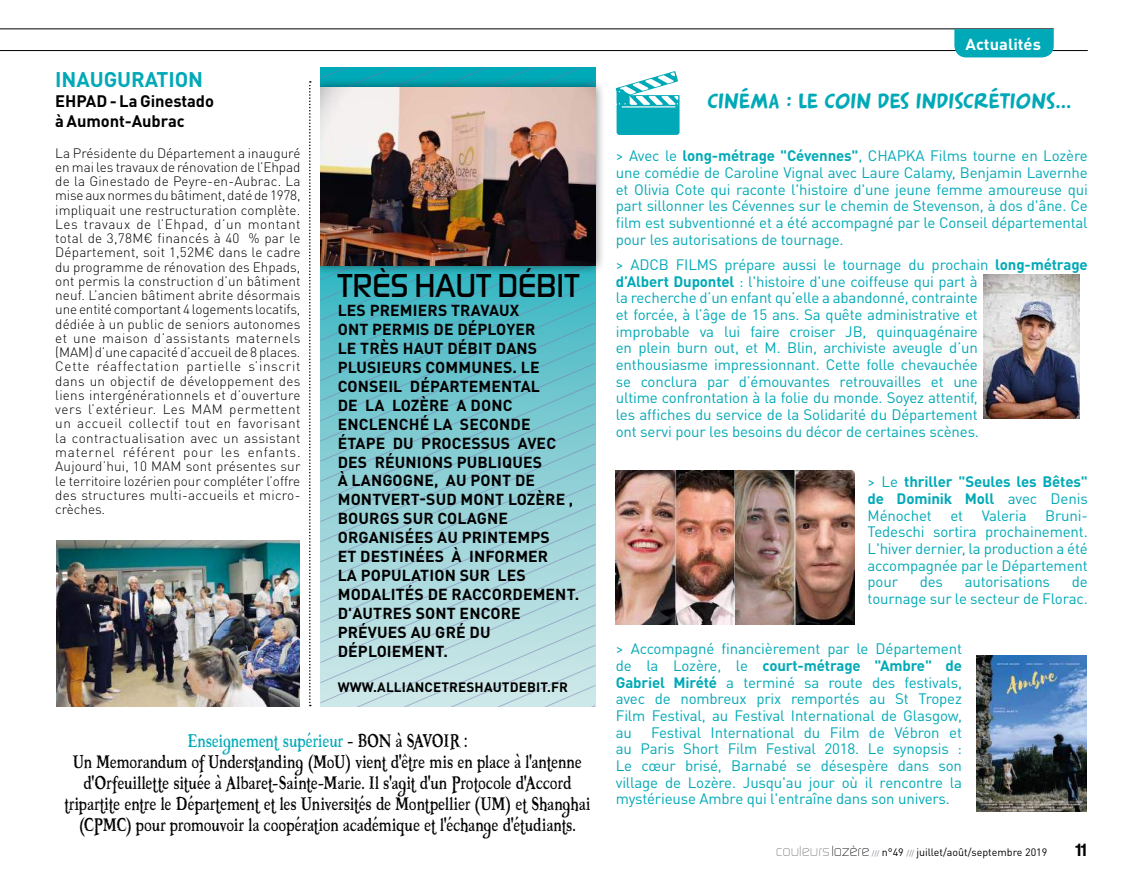
<style>
.page{position:relative;width:1136px;height:893px;background:#fff}
.page>*{position:absolute;margin:0;border:0;box-sizing:border-box;transform-origin:0 0}
.t1{font:500 34.5px "Digital Sans EF";color:#000}
.t2{font:27px/21px "Booter Zero Zero";color:#000;text-align:center}
.t3{font:21px "Arnold 21";letter-spacing:.015em;color:#00a9b7}
.t4{font:700 21px "DINOT";letter-spacing:-.005em;color:#00a9b7}
.t5{font:18.3px "Coolvetica Rg";color:#000}
.t6{font:700 16.5px/19.8px "DINOT";letter-spacing:-.005em;color:#000}
.t7{font:700 15.9px "DINOT";color:#fff;scale:1.04 1}
.t8{font:700 15.75px/18.9px "DINOT";letter-spacing:.01em;color:#000}
.t9{font:15px/16.6px "DINOT";letter-spacing:-.01em;color:#00a9b7;text-align:justify}
.t10{font:300 13.5px/14.2px "DINOT";letter-spacing:.02em;color:#000;text-align:justify}
.t11{font:700 13.5px "DINOT";letter-spacing:.01em;color:#000}
.t12{font:10.65px "DINOT";color:#000}
.s1{color:#00a9b7}
.s2{font-weight:700}
.s3{font-family:"Digital Sans EF";font-weight:300;font-size:15.3px;color:#706f6f}
.s4{font-family:"Digital Sans EF";font-weight:300;font-size:15.3px}
.s5{font-size:7.35px;color:#82808f}
.s6{font-size:7.8px;color:#82808f}
</style>
<div class="page">
<hr style="left:0;top:50px;width:1087px;height:1px;background:#000">
<hr style="left:0;top:29px;width:1053px;height:1px;background:#000">
<svg style="left:309px;top:81px;width:2px;height:625px"></svg>
<img style="left:976px;top:655px;width:110px;height:156px">
<svg style="left:615px;top:71px;width:64px;height:64px"></svg>
<img style="left:615px;top:471px;width:239px;height:153px">
<img style="left:983px;top:275px;width:95px;height:143px">
<div style="left:954px;top:29px;width:99px;height:28px;background:#00a9b7"></div>
<img style="left:57px;top:540px;width:242px;height:166px">
<svg style="left:320px;top:68px;width:275px;height:638px;background:#89cdd4"></svg>
<div style="left:320px;top:77px;width:285px;height:199px;background:#000;opacity:.5"></div>
<img style="left:320px;top:88px;width:275px;height:178px">
<h3 class="t4" style="left:55px;top:66px;width:149px">INAUGURATION</h3>
<p class="t6" style="left:55px;top:91px;width:160px">EHPAD - La Ginestado à Aumont-Aubrac</p>
<p class="t10" style="left:55px;top:145px;width:247px">La Présidente du Département a inauguré en mai les travaux de rénovation de l’Ehpad de la Ginestado de Peyre-en-Aubrac. La mise aux normes du bâtiment, daté de 1978, impliquait une restructuration complète.<br>Les travaux de l’Ehpad, d’un montant total de 3,78M€ financés à 40 % par le Département, soit 1,52M€ dans le cadre du programme de rénovation des Ehpads, ont permis la construction d’un bâtiment neuf. L’ancien bâtiment abrite désormais une entité comportant 4 logements locatifs, dédiée à un public de seniors autonomes et une maison d’assistants maternels (MAM) d’une capacité d’accueil de 8 places.<br>Cette réaffectation partielle s’inscrit dans un objectif de développement des liens intergénérationnels et d’ouverture vers l’extérieur. Les MAM permettent un accueil collectif tout en favorisant la contractualisation avec un assistant maternel référent pour les enfants.<br>Aujourd’hui, 10 MAM sont présentes sur le territoire lozérien pour compléter l’offre des structures multi-accueils et micro&shy;crèches.</p>
<h1 class="t1" style="left:337px;top:265px;width:244px">TRÈS HAUT DÉBIT</h1>
<p class="t8" style="left:338px;top:301px;width:243px">LES PREMIERS TRAVAUX<br>ONT PERMIS DE DÉPLOYER<br>LE TRÈS HAUT DÉBIT DANS<br>PLUSIEURS COMMUNES. LE<br>CONSEIL DÉPARTEMENTAL<br>DE LA LOZÈRE A DONC<br>ENCLENCHÉ LA SECONDE<br>ÉTAPE DU PROCESSUS AVEC<br>DES RÉUNIONS PUBLIQUES<br>À LANGOGNE, AU PONT DE<br>MONTVERT-SUD MONT LOZÈRE ,<br>BOURGS SUR COLAGNE<br>ORGANISÉES AU PRINTEMPS<br>ET DESTINÉES À INFORMER<br>LA POPULATION SUR LES<br>MODALITÉS DE RACCORDEMENT.<br>D'AUTRES SONT ENCORE<br>PRÉVUES AU GRÉ DU<br>DÉPLOIEMENT.</p>
<p class="t11" style="left:338px;top:678px;width:232px">WWW.ALLIANCETRESHAUTDEBIT.FR</p>
<p class="t2" style="left:64px;top:730px;width:527px"><span class="s1">Enseignement supérieur</span> - BON à SAVOIR :<br>Un Memorandum of Understanding (MoU) vient d'être mis en place à l'antenne d'Orfeuillette située à Albaret-Sainte-Marie. Il s'agit d'un Protocole d'Accord tripartite entre le Département et les Universités de Montpellier (UM) et Shanghai (CPMC) pour promouvoir la coopération académique et l'échange d'étudiants.</p>
<p class="t7" style="left:965px;top:34px;width:74px">Actualités</p>
<h3 class="t3" style="left:708px;top:87px;width:365px">CINÉMA : LE COIN DES INDISCRÉTIONS...</h3>
<p class="t9" style="left:615px;top:147px;width:473px">&gt; Avec le <span class="s2">long-métrage "Cévennes"</span>, CHAPKA Films tourne en Lozère une comédie de Caroline Vignal avec Laure Calamy, Benjamin Lavernhe et Olivia Cote qui raconte l'histoire d'une jeune femme amoureuse qui part sillonner les Cévennes sur le chemin de Stevenson, à dos d'âne. Ce film est subventionné et a été accompagné par le Conseil départemental pour les autorisations de tournage.</p>
<p class="t9" style="left:615px;top:256px;width:473px;text-align:left">&gt; ADCB FILMS prépare aussi le tournage du prochain <span class="s2">long-métrage d’Albert Dupontel</span> : l'histoire d'une coiffeuse qui part à<br>la recherche d’un enfant qu’elle a abandonné, contrainte<br>et forcée, à l’âge de 15 ans. Sa quête administrative et<br>improbable va lui faire croiser JB, quinquagénaire<br>en plein burn out, et M. Blin, archiviste aveugle d’un<br>enthousiasme impressionnant. Cette folle chevauchée<br>se conclura par d’émouvantes retrouvailles et une<br>ultime confrontation à la folie du monde. Soyez attentif,<br>les affiches du service de la Solidarité du Département<br>ont servi pour les besoins du décor de certaines scènes.</p>
<p class="t9" style="left:867px;top:473px;width:222px">&gt; Le <span class="s2">thriller "Seules les Bêtes" de Dominik Moll</span> avec Denis Ménochet et Valeria Bruni-Tedeschi sortira prochainement.<br>L'hiver dernier, la production a été accompagnée par le Département pour</p>
<p class="t9" style="left:919px;top:573px;width:25px">des</p>
<p class="t9" style="left:964px;top:573px;width:87px">autorisations</p>
<p class="t9" style="left:867px;top:573px;width:222px;text-align:right">de<br>tournage sur le secteur de Florac.</p>
<p class="t9" style="left:615px;top:640px;width:347px">&gt; Accompagné financièrement par le Département de la Lozère, le <span class="s2">court-métrage "Ambre" de Gabriel Mirété</span> a terminé sa route des festivals, avec de nombreux prix remportés au St Tropez Film Festival, au Festival International de Glasgow, au</p>
<p class="t9" style="left:615px;top:724px;width:348px;text-indent:35px">Festival International du Film de Vébron et au Paris Short Film Festival 2018. Le synopsis :<br>Le cœur brisé, Barnabé se désespère dans son village de Lozère. Jusqu'au jour où il rencontre la mystérieuse Ambre qui l'entraîne dans son univers.</p>
<p class="t12" style="left:775px;top:845px;width:273px"><span class="s3">couleurs</span> <span class="s4">lozère</span> <span class="s5">///</span> n°49 <span class="s6">///</span> juillet/août/septembre 2019</p>
<p class="t5" style="left:1075px;top:839px;width:12px">11</p>
</div>
